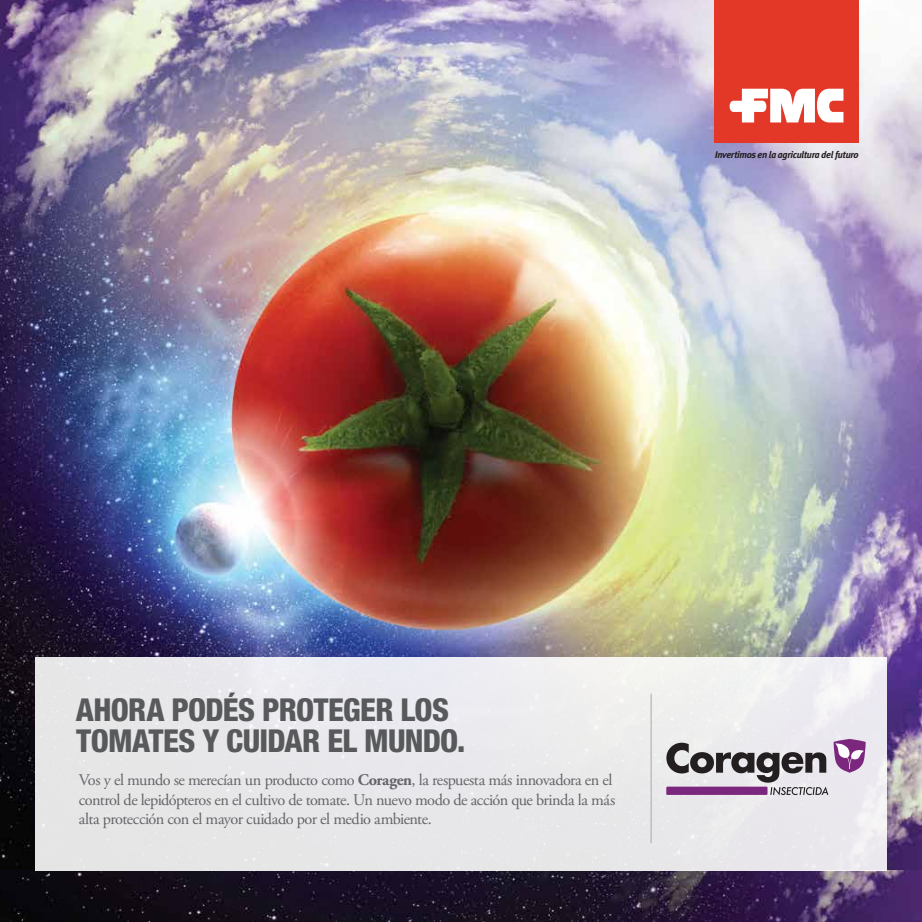
<style>
.page{position:relative;width:922px;height:922px;background:#fff}
.page>*{position:absolute;margin:0;border:0;box-sizing:border-box;transform-origin:0 0}
.t1{font:800 condensed 31.62px/31.6px "Helvetica Neue LT Std";letter-spacing:-.02em;color:#58595b}
.t2{font:16.25px/19.5px "Adobe Garamond Pro";letter-spacing:-.035em;color:#646568}
.t3{font:italic 700 9.62px "Meta Plus";letter-spacing:-.035em;color:#231f20}
.s1{font-weight:700}
</style>
<div class="page">
<img style="left:0;top:869px;width:921px;height:52px">
<img style="left:0;top:0;width:921px;height:869px">
<div style="left:35px;top:657px;width:851px;height:213px;background:#e9e7eb"></div>
<hr style="left:650px;top:693px;width:1px;height:150px;background:#a7a9ac">
<div style="left:714px;top:0;width:144px;height:142px;background:#e33727"></div>
<svg style="left:729px;top:88px;width:114px;height:35px"></svg>
<svg style="left:666px;top:739px;width:199px;height:56px"></svg>
<p class="t3" style="left:714px;top:149px;width:145px">Invertimos en la agricultura del futuro</p>
<h1 class="t1" style="left:76px;top:693px;width:391px">AHORA PODÉS PROTEGER LOS<br>TOMATES Y CUIDAR EL MUNDO.</h1>
<p class="t2" style="left:79px;top:770px;width:538px">Vos y el mundo se merecían un producto como <span class="s1">Coragen</span>, la respuesta más innovadora en el control de lepidópteros en el cultivo de tomate. Un nuevo modo de acción que brinda la más alta protección con el mayor cuidado por el medio ambiente.</p>
</div>
